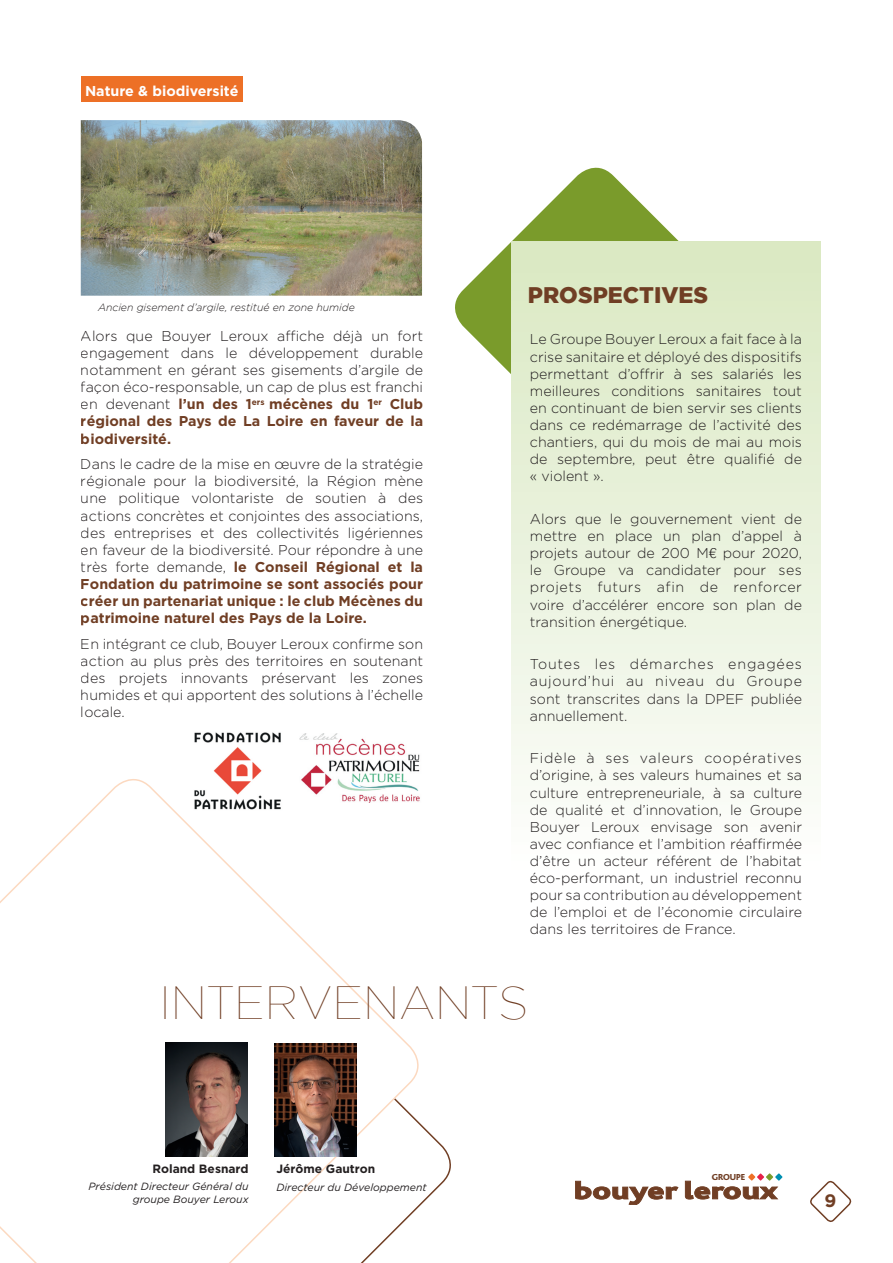
<style>
.page{position:relative;width:893px;height:1263px;background:#fff}
.page>*{position:absolute;margin:0;border:0;box-sizing:border-box;transform-origin:0 0}
.t1{font:100 46.5px "Gotham";color:#703e24}
.t2{font:900 22.5px "Gotham";color:#703e24}
.t3{font:700 18px "Gotham";color:#703e24}
.t4{font:300 14.25px/17.1px "Gotham";color:#231f20;text-align:justify}
.t5{font:700 14.25px "Gotham";color:#fff}
.t6{font:700 12px "Gotham";color:#231f20}
.t7{font:italic 10.5px/13.5px "Gotham";color:#231f20;text-align:right}
.t8{font:italic 300 10.5px "Gotham";color:#231f20}
.t9{font:800 9.15px "Bliss";color:#703e24}
.s1{font-weight:700;color:#703e24}
.s2{font-family:"Helvetica"}
</style>
<div class="page">
<svg style="left:0;top:779px;width:428px;height:484px"></svg>
<svg style="left:810px;top:1180px;width:42px;height:42px"></svg>
<div style="left:81px;top:77px;width:161px;height:25px;background:#ed7026"></div>
<img style="left:185px;top:732px;width:102px;height:88px">
<div style="left:300px;top:733px;width:123px;height:78px;background:#fff"></div>
<img style="left:300px;top:733px;width:120px;height:70px">
<svg style="left:455px;top:167px;width:224px;height:291px"></svg>
<div style="left:512px;top:241px;width:308px;height:789px;background:linear-gradient(to bottom,#dae9c3,#fff)"></div>
<img style="left:166px;top:1043px;width:82px;height:114px">
<img style="left:275px;top:1043px;width:82px;height:114px">
<svg style="left:575px;top:1181px;width:103px;height:24px"></svg>
<svg style="left:685px;top:1181px;width:93px;height:18px"></svg>
<svg style="left:766px;top:1173px;width:7px;height:8px"></svg>
<svg style="left:775px;top:1173px;width:7px;height:8px"></svg>
<svg style="left:748px;top:1173px;width:7px;height:7px"></svg>
<svg style="left:757px;top:1173px;width:7px;height:7px"></svg>
<img style="left:81px;top:120px;width:341px;height:176px">
<p class="t5" style="left:85px;top:83px;width:155px">Nature &amp; biodiversité</p>
<p class="t8" style="left:98px;top:301px;width:258px">Ancien gisement d’argile, restitué en zone humide</p>
<p class="t4" style="left:81px;top:327px;width:344px">Alors que Bouyer Leroux affiche déjà un fort engagement dans le développement durable notamment en gérant ses gisements d’argile de façon éco-responsable, un cap de plus est franchi en devenant <span class="s1">l’un des 1</span><sup>ers</sup> <span class="s1">mécènes du 1</span><sup>er</sup> <span class="s1">Club régional des Pays de La Loire en faveur de la biodiversité.</span></p>
<p class="t4" style="left:81px;top:455px;width:344px">Dans le cadre de la mise en œuvre de la stratégie régionale pour la biodiversité, la Région mène une politique volontariste de soutien à des actions concrètes et conjointes des associations, des entreprises et des collectivités ligériennes en faveur de la biodiversité. Pour répondre à une très forte demande, <span class="s1">le Conseil Régional et la Fondation du patrimoine se sont associés pour créer un partenariat unique : le club Mécènes du patrimoine naturel des Pays de la Loire.</span></p>
<p class="t4" style="left:81px;top:635px;width:344px">En intégrant ce club, Bouyer Leroux confirme son action au plus près des territoires en soutenant des projets innovants préservant les zones humides et qui apportent des solutions à l’échelle locale.</p>
<h2 class="t2" style="left:528px;top:282px;width:182px">PROSPECTIVES</h2>
<p class="t4" style="left:530px;top:331px;width:274px">Le Groupe Bouyer Leroux a fait face à la crise sanitaire et déployé des dispositifs permettant d’offrir à ses salariés les meilleures conditions sanitaires tout en continuant de bien servir ses clients dans ce redémarrage de l’activité des chantiers, qui du mois de mai au mois de septembre, peut être qualifié de « violent ».</p>
<p class="t4" style="left:530px;top:510px;width:274px">Alors que le gouvernement vient de mettre en place un plan d’appel à projets autour de 200 M<span class="s2">€</span> pour 2020, le Groupe va candidater pour ses projets futurs afin de renforcer voire d’accélérer encore son plan de transition énergétique.</p>
<p class="t4" style="left:530px;top:656px;width:274px">Toutes les démarches engagées aujourd’hui au niveau du Groupe sont transcrites dans la DPEF publiée annuellement.</p>
<p class="t4" style="left:530px;top:750px;width:274px">Fidèle à ses valeurs coopératives d’origine, à ses valeurs humaines et sa culture entrepreneuriale, à sa culture de qualité et d’innovation, le Groupe Bouyer Leroux envisage son avenir avec confiance et l’ambition réaffirmée d’être un acteur référent de l’habitat éco-performant, un industriel reconnu pour sa contribution au développement de l’emploi et de l’économie circulaire dans les territoires de France.</p>
<h1 class="t1" style="left:159px;top:978px;width:370px">INTERVENANTS</h1>
<p class="t6" style="left:153px;top:1161px;width:98px">Roland Besnard</p>
<p class="t7" style="left:89px;top:1179px;width:161px">Président Directeur Général du groupe Bouyer Leroux</p>
<p class="t6" style="left:276px;top:1162px;width:100px">Jérôme Gautron</p>
<p class="t7" style="left:276px;top:1180px;width:152px">Directeur du Développement</p>
<p class="t9" style="left:712px;top:1172px;width:35px">GROUPE</p>
<p class="t3" style="left:824px;top:1190px;width:13px">9</p>
</div>
